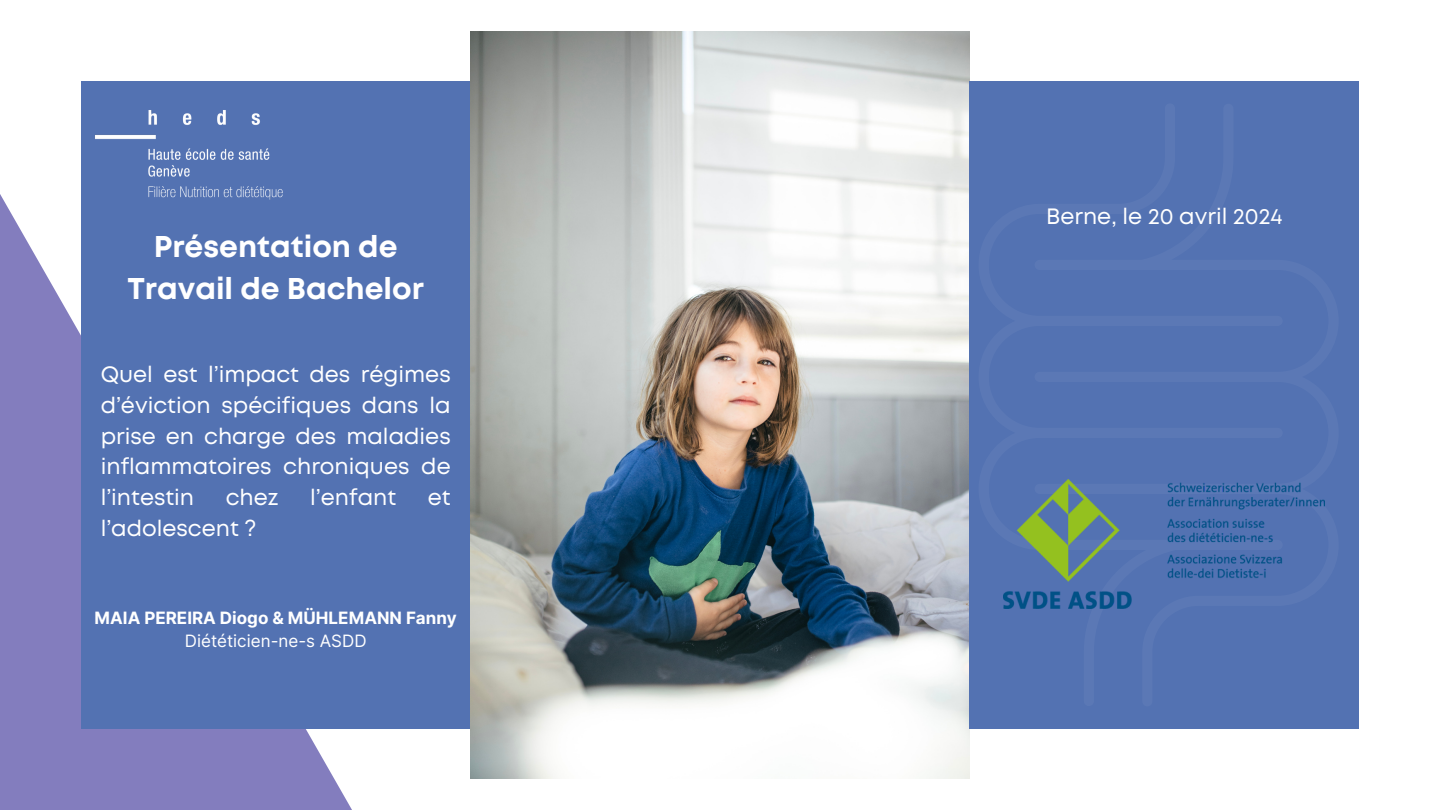
<style>
.page{position:relative;width:1440px;height:810px;background:#fff}
.page>*{position:absolute;margin:0;border:0;box-sizing:border-box;transform-origin:0 0}
.t1{font:700 30px/41.2px "Mont";color:#fff;text-align:center}
.t2{font:22.2px/31px "Mont";color:#fff;text-align:justify}
.t3{font:700 17px "Inter";color:#fff}
.t4{font:17px "Inter";color:#fff}
</style>
<div class="page">
<div style="left:0;top:194px;width:354px;height:616px;background:#837dbe"></div>
<div style="left:81px;top:81px;width:389px;height:648px;background:#5372b2"></div>
<img style="left:470px;top:31px;width:499px;height:748px">
<div style="left:970px;top:81px;width:389px;height:648px;background:#5372b2"></div>
<img style="left:40px;top:110px;width:243px;height:175px">
<img style="left:1004px;top:479px;width:321px;height:130px">
<h2 class="t1" style="left:127px;top:228px;width:298px">Présentation de<br>Travail de Bachelor</h2>
<p class="t2" style="left:101px;top:360px;width:352px">Quel est l’impact des régimes d’éviction spécifiques dans la prise en charge des maladies inflammatoires chroniques de l’intestin</p>
<p class="t2" style="left:226px;top:484px;width:54px">chez</p>
<p class="t2" style="left:310px;top:484px;width:88px">l’enfant</p>
<p class="t2" style="left:428px;top:484px;width:24px">et</p>
<p class="t2" style="left:101px;top:515px;width:157px">l’adolescent ?</p>
<p class="t3" style="left:95px;top:608px;width:364px">MAIA PEREIRA Diogo &amp; MÜHLEMANN Fanny</p>
<p class="t4" style="left:185px;top:631px;width:183px">Diététicien-ne-s ASDD</p>
<p class="t2" style="left:1046px;top:202px;width:238px">Berne, le 20 avril 2024</p>
</div>
